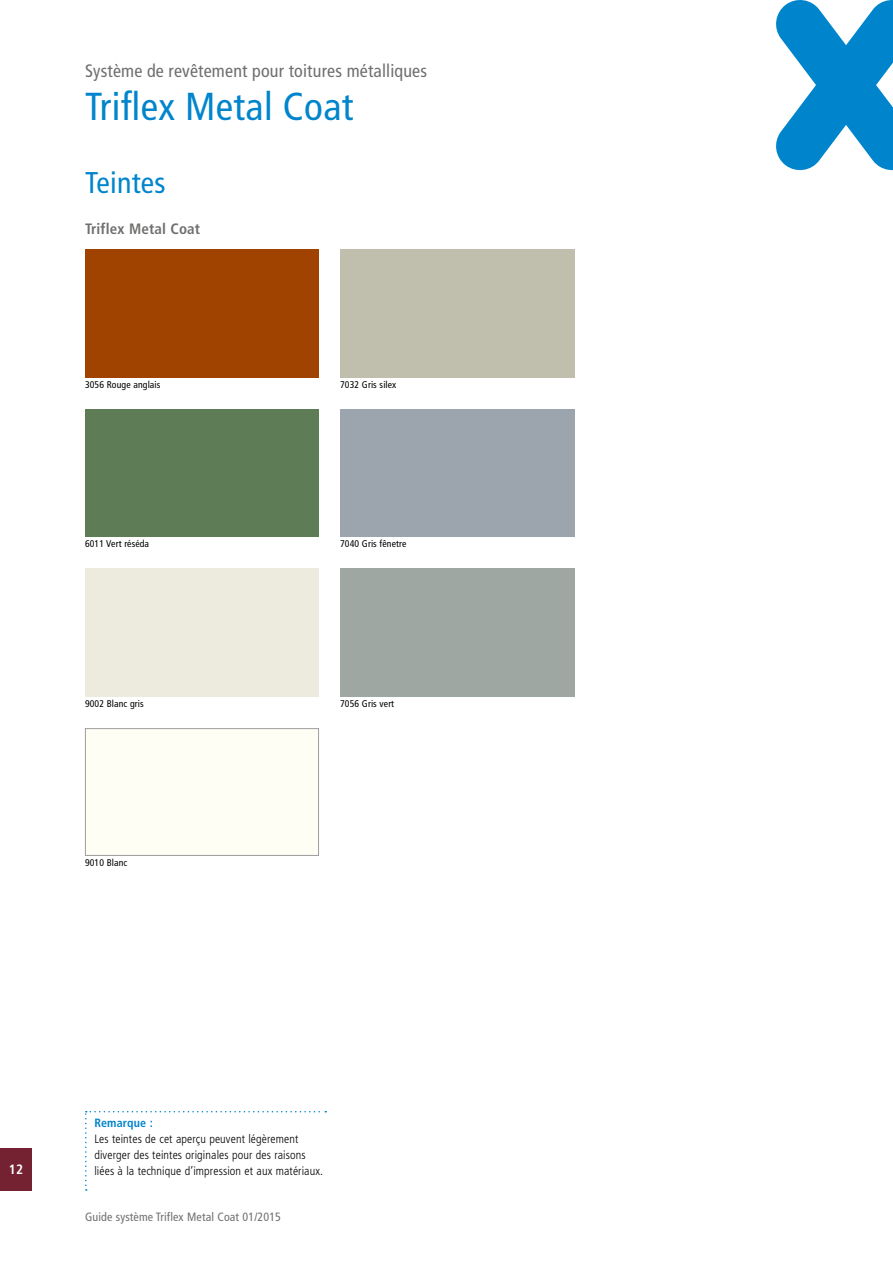
<style>
.page{position:relative;width:893px;height:1263px;background:#fff}
.page>*{position:absolute;margin:0;border:0;box-sizing:border-box;transform-origin:0 0}
.t1{font:condensed 39px "Frutiger LT Pro";letter-spacing:.01em;color:#0085cd}
.t2{font:condensed 30px "Frutiger LT Pro";letter-spacing:.01em;color:#0085cd}
.t3{font:condensed 18px "Frutiger LT Pro";letter-spacing:.01em;color:#6f6f6e}
.t4{font:700 condensed 15px "Frutiger LT Pro";letter-spacing:.01em;color:#6f6f6e}
.t5{font:700 condensed 13.5px "Frutiger LT Pro";color:#fff}
.t6{font:300 condensed 12px/15.9px "Frutiger LT Pro";letter-spacing:.01em;color:#000}
.t7{font:condensed 12px "Frutiger LT Pro";letter-spacing:.01em;color:#6f6f6e}
.t8{font:700 condensed 12px "Frutiger LT Pro";letter-spacing:.01em;color:#0085cd}
.t9{font:condensed 9.75px "Frutiger LT Pro";letter-spacing:.01em;color:#000}
</style>
<div class="page">
<div style="left:0;top:1148px;width:32px;height:43px;background:#742232"></div>
<svg style="left:776px;top:0;width:117px;height:170px"></svg>
<svg style="left:85px;top:1111px;width:241px;height:80px"></svg>
<div style="left:85px;top:409px;width:234px;height:128px;background:#5e7c55"></div>
<div style="left:85px;top:250px;width:234px;height:127px;background:#a14300"></div>
<div style="left:85px;top:728px;width:234px;height:128px;border:1px solid #9c9d9d"></div>
<h3 class="t3" style="left:85px;top:61px;width:344px">Système de revêtement pour toitures métalliques</h3>
<h1 class="t1" style="left:85px;top:84px;width:270px">Triflex Metal Coat</h1>
<h2 class="t2" style="left:85px;top:165px;width:82px">Teintes</h2>
<p class="t4" style="left:85px;top:220px;width:117px">Triflex Metal Coat</p>
<p class="t9" style="left:85px;top:379px;width:77px">3056 Rouge anglais</p>
<p class="t9" style="left:85px;top:538px;width:66px">6011 Vert réséda</p>
<p class="t9" style="left:85px;top:698px;width:60px">9002 Blanc gris</p>
<p class="t9" style="left:85px;top:857px;width:44px">9010 Blanc</p>
<p class="t9" style="left:340px;top:379px;width:58px">7032 Gris silex</p>
<p class="t9" style="left:340px;top:538px;width:68px">7040 Gris fênetre</p>
<p class="t9" style="left:340px;top:698px;width:56px">7056 Gris vert</p>
<p class="t5" style="left:9px;top:1161px;width:16px">12</p>
<p class="t8" style="left:94px;top:1115px;width:60px">Remarque :</p>
<p class="t6" style="left:94px;top:1131px;width:230px">Les teintes de cet aperçu peuvent légèrement diverger des teintes originales pour des raisons liées à la technique d’impression et aux matériaux.</p>
<p class="t7" style="left:85px;top:1210px;width:197px">Guide système Triflex Metal Coat 01/2015</p>
</div>
